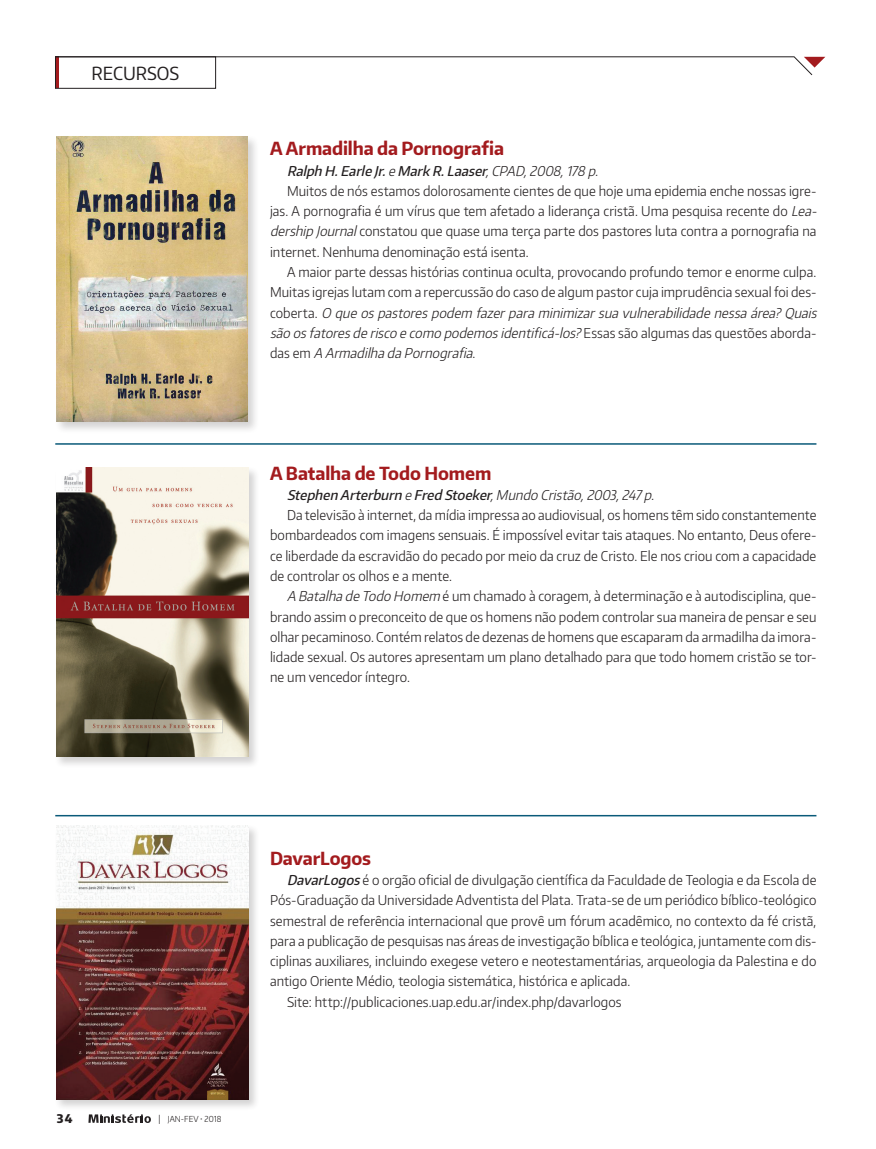
<style>
.page{position:relative;width:876px;height:1149px;background:#fff}
.page>*{position:absolute;margin:0;border:0;box-sizing:border-box;transform-origin:0 0}
.Inter{font:700 18px "Encode Sans Narrow";letter-spacing:-.005em;color:#a31b1e}
.antetitulo{font:18px "Encode Sans Narrow";color:#231f20}
.Texto{font:300 13.5px/20.2px "Encode Sans Narrow";letter-spacing:.005em;color:#231f20;text-align:justify}
.Texto-2{font:italic 500 13.5px "Encode Sans Narrow";color:#231f20}
.t1{font:800 12px "Encode Sans Narrow";color:#231f20}
.t2{font:300 8.25px "Encode Sans Narrow";color:#231f20}
.s1{font-weight:300}
.s2{font-style:italic}
.s3{font-size:9px}
.s4{font-weight:500;font-style:italic}
</style>
<div class="page">
<svg style="left:88px;top:1114px;width:63px;height:8px"></svg>
<svg style="left:55px;top:57px;width:4px;height:31px"></svg>
<svg style="left:55px;top:56px;width:770px;height:19px"></svg>
<div style="left:54px;top:134px;width:206px;height:300px;background:#231f20;opacity:.2"></div>
<img style="left:56px;top:136px;width:192px;height:285px">
<div style="left:54px;top:466px;width:206px;height:302px;background:#231f20;opacity:.2"></div>
<img style="left:56px;top:467px;width:193px;height:289px">
<div style="left:54px;top:823px;width:206px;height:287px;background:#231f20;opacity:.2"></div>
<img style="left:56px;top:825px;width:193px;height:273px">
<hr style="left:55px;top:443px;width:761px;height:1px;background:#0a5a79">
<hr style="left:55px;top:814px;width:761px;height:2px;background:#0a5a79">
<p class="antetitulo" style="left:92px;top:62px;width:89px">RECURSOS</p>
<p class="Inter" style="left:270px;top:137px;width:235px">A Armadilha da Pornografia</p>
<p class="Texto-2" style="left:287px;top:162px;width:316px">Ralph H.Earle J r.<span class="s1">e</span>Mark R.Laaser<span class="s1">,CPAD,2008,178 p.</span></p>
<p class="Texto" style="left:270px;top:180px;width:551px;text-align:left;text-indent:17px">Muitos de nós estamos dolorosamente cientes de que hoje uma epidemia enche nossas igre&shy;jas. A pornografia é um vírus que tem afetado a liderança cristã. Uma pesquisa recente do <span class="s2">Lea&shy;dership Journal</span>constatou que quase uma terça parte dos pastores luta contra a pornografia na internet. Nenhuma denominação está isenta.</p>
<p class="Texto" style="left:270px;top:261px;width:551px;text-align:left;text-indent:17px">A maior parte dessas histórias continua oculta, provocando profundo temor e enorme culpa.<br>Muitas igrejas lutam com a repercussão do caso de algum pastor cuja imprudência sexual foi des&shy;c o b e r t a . <span class="s2">O queospastorespodem fazerparaminimizarsuavulnerabilidadenessaárea?Quais são osfatoresderisco ecomo podemosidentificá-los?</span>E s s a s s ã o a l g u m a s d a s q u e s t õ e s a b o r d a - d a s e m <span class="s2">A ArmadilhadaPornografia</span>.</p>
<p class="Inter" style="left:270px;top:461px;width:223px">A Batalha de Todo Homem</p>
<p class="Texto-2" style="left:287px;top:486px;width:372px">Stephen Arterburn <span class="s1">e</span>Fred Stoeker<span class="s1">, Mundo Cristão,2003,247p.</span></p>
<p class="Texto" style="left:270px;top:504px;width:548px;text-indent:17px">Da televisão à internet, da mídia impressa ao audiovisual, os homens têm sido constantemente bombardeados com imagens sensuais. É impossível evitar tais ataques. No entanto, Deus ofere&shy;ce liberdade da escravidão do pecado por meio da cruz de Cristo. Ele nos criou com a capacidade de controlar os olhos e a mente.</p>
<p class="Texto" style="left:270px;top:585px;width:548px;text-indent:17px"><span class="s2">A BatalhadeTodo Homem</span> é um chamado à coragem, à determinação e à autodisciplina, que&shy;brando assim o preconceito de que os homens não podem controlar sua maneira de pensar e seu olhar pecaminoso. Contém relatos de dezenas de homens que escaparam da armadilha da imora&shy;lidade sexual. Os autores apresentam um plano detalhado para que todo homem cristão se tor&shy;ne um vencedor íntegro.</p>
<p class="t1" style="left:57px;top:1110px;width:17px">34</p>
<p class="t2" style="left:158px;top:1113px;width:64px"><span class="s3">|</span> JAN-FEV • 2018</p>
<p class="Inter" style="left:270px;top:845px;width:103px">DavarLogos</p>
<p class="Texto" style="left:270px;top:869px;width:548px;text-indent:17px"><span class="s4">DavarLogos</span>é o orgão oficial de divulgação científica da Faculdade de Teologia e da Escola de Pós-Graduação da Universidade Adventista del Plata. Trata-se de um periódico bíblico-teológico semestral de referência internacional que provê um fórum acadêmico, no contexto da fé cristã, para a publicação de pesquisas nas áreas de investigação bíblica e teológica, juntamente com dis&shy;ciplinas auxiliares, incluindo exegese vetero e neotestamentárias, arqueologia da Palestina e do antigo Oriente Médio, teologia sistemática, histórica e aplicada.</p>
<p class="Texto" style="left:287px;top:990px;width:336px">Site: http://publicaciones.uap.edu.ar/index.php/davarlogos</p>
</div>
